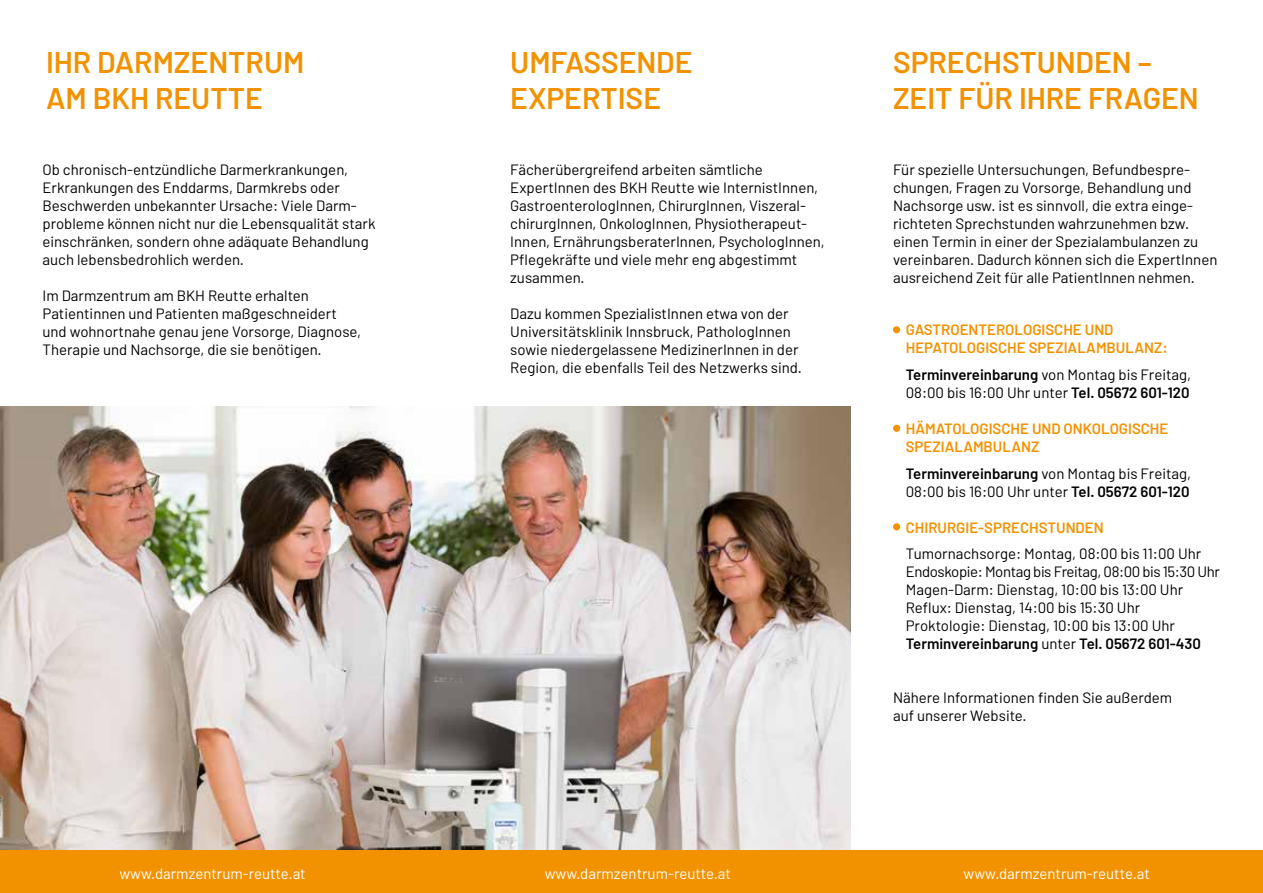
<style>
.page{position:relative;width:1263px;height:893px;background:#fff}
.page>*{position:absolute;margin:0;border:0;box-sizing:border-box;transform-origin:0 0}
.t1{font:600 30px/36px "Barlow";color:#f39200}
.t2{font:15px/18px "Barlow";color:#000}
.t3{font:600 15px/18px "Barlow";color:#f39200}
.t4{font:15px "Barlow";color:#fff}
.s1{font-weight:600}
</style>
<div class="page">
<img style="left:0;top:407px;width:850px;height:443px">
<div style="left:0;top:850px;width:1263px;height:43px;background:#f39200"></div>
<div style="left:893px;top:326px;width:7px;height:7px;background:#f39200;border-radius:50%"></div>
<div style="left:893px;top:425px;width:7px;height:7px;background:#f39200;border-radius:50%"></div>
<div style="left:893px;top:523px;width:7px;height:7px;background:#f39200;border-radius:50%"></div>
<h1 class="t1" style="left:46px;top:43px;width:260px">IHR DARMZENTRUM<br>AM BKH REUTTE</h1>
<p class="t2" style="left:43px;top:160px;width:334px">Ob chronisch-entzündliche Darmerkrankungen, Erkrankungen des Enddarms, Darmkrebs oder Beschwerden unbekannter Ursache: Viele Darm&shy;probleme können nicht nur die Lebensqualität stark einschränken, sondern ohne adäquate Behandlung auch lebensbedrohlich werden.</p>
<p class="t2" style="left:43px;top:286px;width:320px">Im Darmzentrum am BKH Reutte erhalten Patientinnen und Patienten maßgeschneidert und wohnortnahe genau jene Vorsorge, Diagnose, Therapie und Nachsorge, die sie benötigen.</p>
<h1 class="t1" style="left:510px;top:43px;width:184px">UMFASSENDE<br>EXPERTISE</h1>
<p class="t2" style="left:510px;top:160px;width:316px">Fächerübergreifend arbeiten sämtliche ExpertInnen des BKH Reutte wie InternistInnen, GastroenterologInnen, ChirurgInnen, Viszeral&shy;chirurgInnen, OnkologInnen, Physiotherapeut-Innen, ErnährungsberaterInnen, PsychologInnen, Pflegekräfte und viele mehr eng abgestimmt zusammen.</p>
<p class="t2" style="left:510px;top:304px;width:293px">Dazu kommen SpezialistInnen etwa von der Universitätsklinik Innsbruck, PathologInnen sowie niedergelassene MedizinerInnen in der Region, die ebenfalls Teil des Netzwerks sind.</p>
<h1 class="t1" style="left:893px;top:43px;width:307px">SPRECHSTUNDEN –<br>ZEIT FÜR IHRE FRAGEN</h1>
<p class="t2" style="left:893px;top:160px;width:326px">Für spezielle Untersuchungen, Befundbespre&shy;chungen, Fragen zu Vorsorge, Behandlung und Nachsorge usw. ist es sinnvoll, die extra einge&shy;richteten Sprechstunden wahrzunehmen bzw. einen Termin in einer der Spezialambulanzen zu vereinbaren. Dadurch können sich die ExpertInnen ausreichend Zeit für alle PatientInnen nehmen.</p>
<p class="t3" style="left:906px;top:321px;width:263px">GASTROENTEROLOGISCHE UND<br>HEPATOLOGISCHE SPEZIALAMBULANZ:</p>
<p class="t2" style="left:906px;top:365px;width:287px"><span class="s1">Terminvereinbarung</span> von Montag bis Freitag,<br>08:00 bis 16:00 Uhr unter <span class="s1">Tel. 05672 601-120</span></p>
<p class="t3" style="left:906px;top:419px;width:264px">HÄMATOLOGISCHE UND ONKOLOGISCHE<br>SPEZIALAMBULANZ</p>
<p class="t2" style="left:906px;top:464px;width:287px"><span class="s1">Terminvereinbarung</span> von Montag bis Freitag,<br>08:00 bis 16:00 Uhr unter <span class="s1">Tel. 05672 601-120</span></p>
<p class="t3" style="left:906px;top:518px;width:199px">CHIRURGIE-SPRECHSTUNDEN</p>
<p class="t2" style="left:906px;top:544px;width:316px">Tumornachsorge: Montag, 08:00 bis 11:00 Uhr Endoskopie: Montag bis Freitag, 08:00 bis 15:30 Uhr Magen-Darm: Dienstag, 10:00 bis 13:00 Uhr Reflux: Dienstag, 14:00 bis 15:30 Uhr Proktologie: Dienstag, 10:00 bis 13:00 Uhr <span class="s1">Terminvereinbarung</span> unter <span class="s1">Tel. 05672 601-430</span></p>
<p class="t2" style="left:893px;top:688px;width:281px">Nähere Informationen finden Sie außerdem auf unserer Website.</p>
<p class="t4" style="left:119px;top:864px;width:188px">www.darmzentrum-reutte.at</p>
<p class="t4" style="left:545px;top:864px;width:188px">www.darmzentrum-reutte.at</p>
<p class="t4" style="left:963px;top:864px;width:188px">www.darmzentrum-reutte.at</p>
</div>
